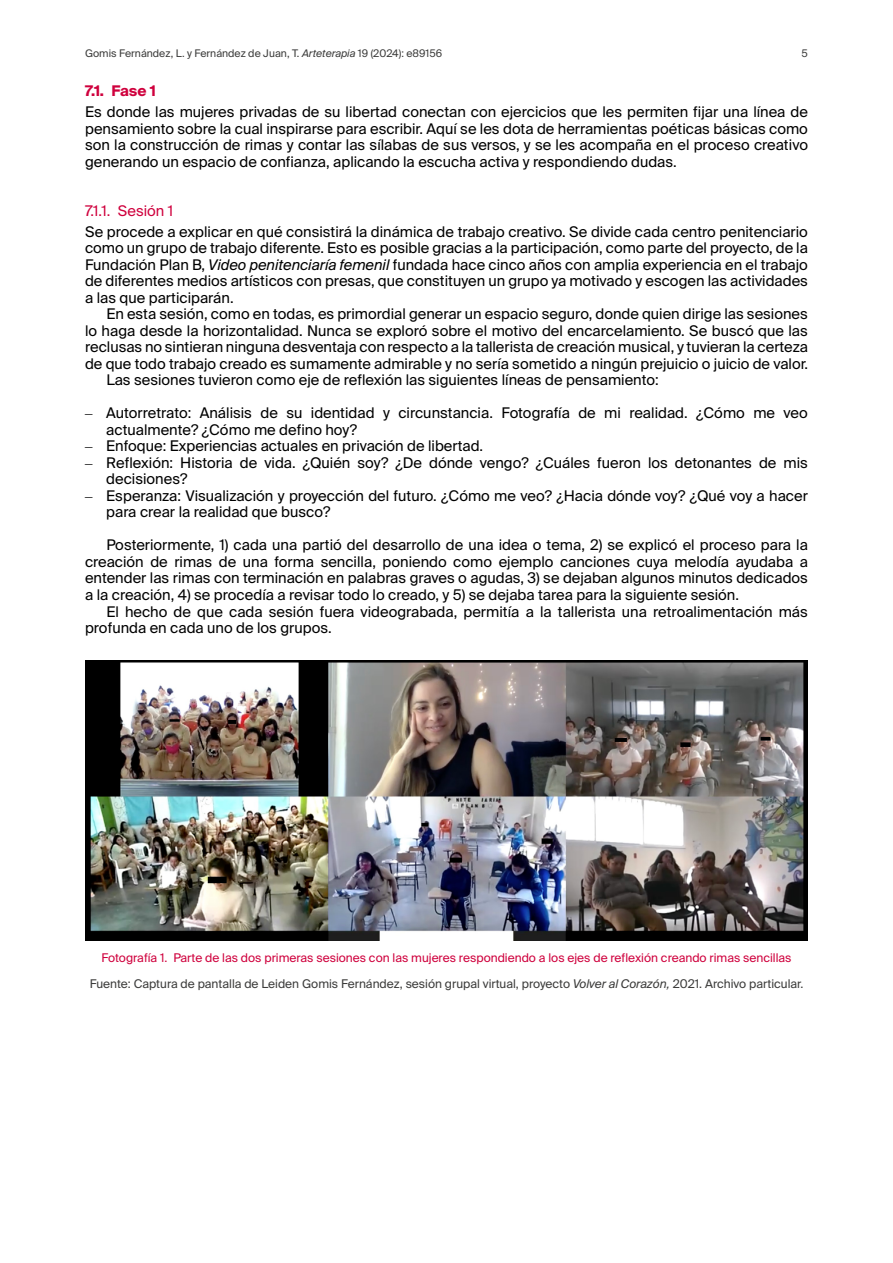
<style>
.page{position:relative;width:893px;height:1263px;background:#fff}
.page>*{position:absolute;margin:0;border:0;box-sizing:border-box;transform-origin:0 0}
.Normal_1er_parr{font:14.7px/16.5px "Suisse Intl";color:#000;text-align:justify}
.Epigrafe_2_Nivel_ES{font:14.7px "Suisse Intl";color:#cf003d}
.Epigrafe_2_Nivel_ES-2{font:700 14.7px "Suisse Intl";color:#cf003d}
.Pie_elemento{font:12px "Suisse Intl";color:#3c3c3b}
.Título_elemento{font:12px "Suisse Intl";color:#cf003d}
.t1{font:10.5px "Suisse Intl";color:#3c3c3b}
.s1{font-style:italic}
.s2{font-family:"Times New Roman"}
</style>
<div class="page">
<img style="left:85px;top:661px;width:723px;height:279px">
<p class="t1" style="left:85px;top:47px;width:359px">Gomis Fernández, L. y Fernández de Juan, T. <span class="s1">Arteterapia</span> 19 (2024): e89156</p>
<p class="t1" style="left:802px;top:47px;width:8px">5</p>
<p class="Epigrafe_2_Nivel_ES-2" style="left:85px;top:83px;width:72px">7.1. Fase 1</p>
<p class="Normal_1er_parr" style="left:85px;top:104px;width:724px">Es donde las mujeres privadas de su libertad conectan con ejercicios que les permiten fijar una línea de pensamiento sobre la cual inspirarse para escribir. Aquí se les dota de herramientas poéticas básicas como son la construcción de rimas y contar las sílabas de sus versos, y se les acompaña en el proceso creativo generando un espacio de confianza, aplicando la escucha activa y respondiendo dudas.</p>
<p class="Epigrafe_2_Nivel_ES" style="left:85px;top:202px;width:90px">7.1.1. Sesión 1</p>
<p class="Normal_1er_parr" style="left:85px;top:224px;width:724px">Se procede a explicar en qué consistirá la dinámica de trabajo creativo. Se divide cada centro penitenciario como un grupo de trabajo diferente. Esto es posible gracias a la participación, como parte del proyecto, de la Fundación Plan B, <span class="s1">Video penitenciaría femenil</span> fundada hace cinco años con amplia experiencia en el trabajo de diferentes medios artísticos con presas, que constituyen un grupo ya motivado y escogen las actividades a las que participarán.</p>
<p class="Normal_1er_parr" style="left:85px;top:306px;width:724px;text-indent:21px">En esta sesión, como en todas, es primordial generar un espacio seguro, donde quien dirige las sesiones lo haga desde la horizontalidad. Nunca se exploró sobre el motivo del encarcelamiento. Se buscó que las reclusas no sintieran ninguna desventaja con respecto a la tallerista de creación musical, y tuvieran la certeza de que todo trabajo creado es sumamente admirable y no sería sometido a ningún prejuicio o juicio de valor.</p>
<p class="Normal_1er_parr" style="left:106px;top:372px;width:554px">Las sesiones tuvieron como eje de reflexión las siguientes líneas de pensamiento:</p>
<p class="Normal_1er_parr" style="left:106px;top:405px;width:703px;text-indent:-21px"><span class="s2">–</span> Autorretrato: Análisis de su identidad y circunstancia. Fotografía de mi realidad. ¿Cómo me veo actualmente? ¿Cómo me defino hoy?</p>
<p class="Normal_1er_parr" style="left:85px;top:438px;width:400px"><span class="s2">–</span> Enfoque: Experiencias actuales en privación de libertad.</p>
<p class="Normal_1er_parr" style="left:106px;top:455px;width:703px;text-indent:-21px"><span class="s2">–</span> Reflexión: Historia de vida. ¿Quién soy? ¿De dónde vengo? ¿Cuáles fueron los detonantes de mis decisiones?</p>
<p class="Normal_1er_parr" style="left:106px;top:488px;width:703px;text-indent:-21px"><span class="s2">–</span> Esperanza: Visualización y proyección del futuro. ¿Cómo me veo? ¿Hacia dónde voy? ¿Qué voy a hacer para crear la realidad que busco?</p>
<p class="Normal_1er_parr" style="left:85px;top:537px;width:724px;text-indent:21px">Posteriormente, 1) cada una partió del desarrollo de una idea o tema, 2) se explicó el proceso para la creación de rimas de una forma sencilla, poniendo como ejemplo canciones cuya melodía ayudaba a entender las rimas con terminación en palabras graves o agudas, 3) se dejaban algunos minutos dedicados a la creación, 4) se procedía a revisar todo lo creado, y 5) se dejaba tarea para la siguiente sesión.</p>
<p class="Normal_1er_parr" style="left:85px;top:603px;width:724px;text-indent:21px">El hecho de que cada sesión fuera videograbada, permitía a la tallerista una retroalimentación más profunda en cada uno de los grupos.</p>
<p class="Título_elemento" style="left:101px;top:951px;width:692px">Fotografía 1. Parte de las dos primeras sesiones con las mujeres respondiendo a los ejes de reflexión creando rimas sencillas</p>
<p class="Pie_elemento" style="left:90px;top:977px;width:715px">Fuente: Captura de pantalla de Leiden Gomis Fernández, sesión grupal virtual, proyecto <span class="s1">Volver al Corazón,</span> 2021. Archivo particular.</p>
</div>
